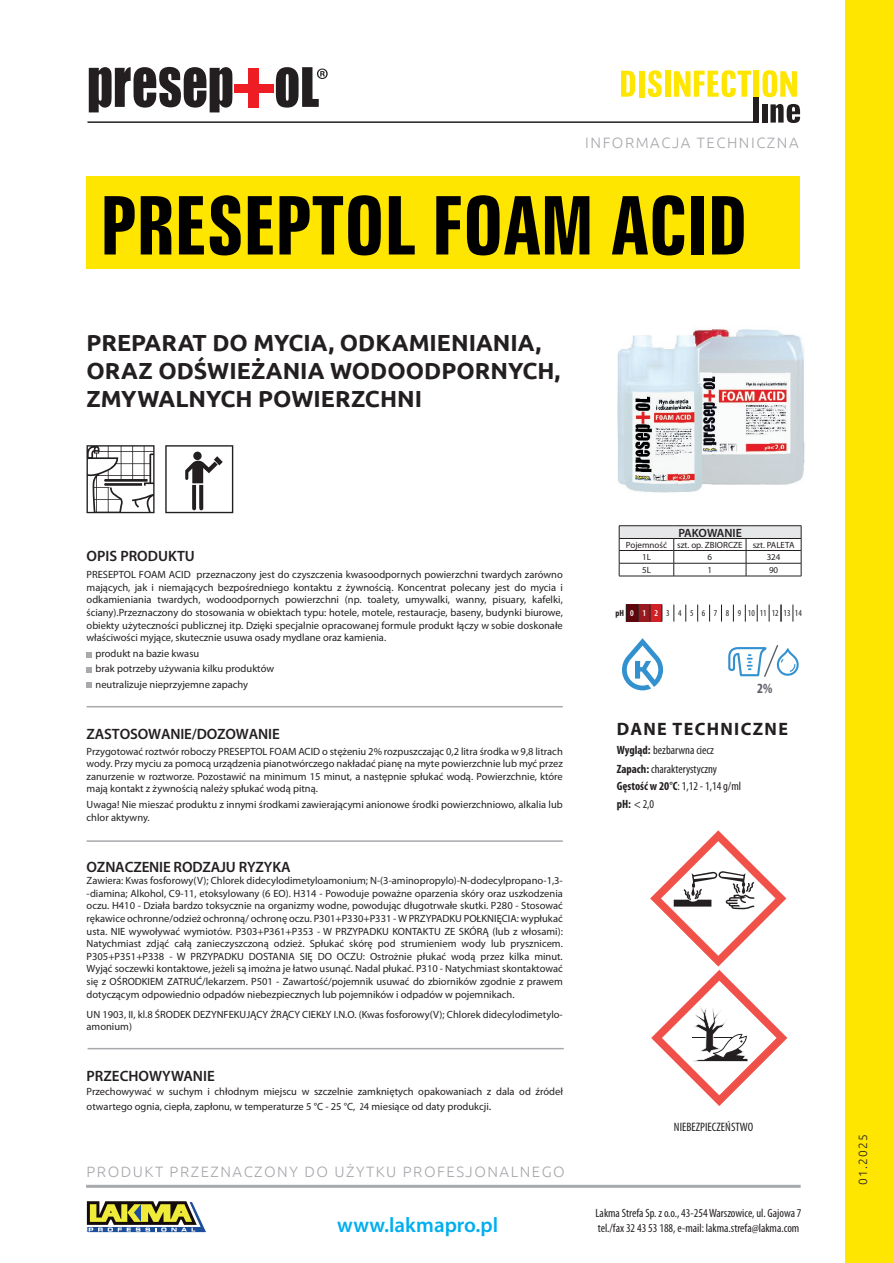
<style>
.page{position:relative;width:893px;height:1263px;background:#fff}
.page>*{position:absolute;margin:0;border:0;box-sizing:border-box;transform-origin:0 0}
.t1{font:700 extra-condensed 81px "Zurich BT";color:#000001}
.t2{font:700 23.25px/27.9px "Ubuntu";color:#231f20}
.t3{font:600 21px "Myriad Pro";color:#00aeef}
.t4{font:700 18px "Myriad Pro";letter-spacing:.075em;color:#231f20}
.t5{font:600 15px "Myriad Pro";letter-spacing:-.01em;color:#231f20}
.t6{font:300 15px "Ubuntu";letter-spacing:.1em;color:#a8a9ad}
.t7{font:700 condensed 14.1px "Myriad Pro";color:#5f5f69}
.t8{font:condensed 12.3px "Myriad Pro";color:#231f20}
.t9{font:condensed 12px/18.9px "Myriad Pro";color:#231f20}
.t10{font:600 12px "Myriad Pro";color:#231f20}
.t11{font:300 12px "Ubuntu";letter-spacing:.1em;color:#231f20}
.t12{font:10.5px/12.6px "Myriad Pro";color:#231f20}
.t13{font:9px/12.3px "Myriad Pro";color:#231f20}
.t14{font:condensed 9px "Myriad Pro";letter-spacing:.245em;color:#231f20}
.s1{font-stretch:condensed}
.s2{font-size:12px}
.s3{font-weight:700}
.s4{font-weight:600;color:#fff}
</style>
<div class="page">
<svg style="left:87px;top:445px;width:68px;height:68px"></svg>
<img style="left:712px;top:329px;width:92px;height:38px">
<img style="left:712px;top:367px;width:93px;height:118px">
<div style="left:87px;top:176px;width:713px;height:92px;background:#ffe601"></div>
<div style="left:753px;top:96px;width:6px;height:27px;background:#231f20"></div>
<div style="left:762px;top:104px;width:5px;height:19px;background:#231f20"></div>
<svg style="left:770px;top:104px;width:30px;height:19px"></svg>
<hr style="left:87px;top:121px;width:672px;height:2px;background:#231f20">
<div style="left:845px;top:0;width:48px;height:1263px;background:#ffe601"></div>
<svg style="left:86px;top:1201px;width:121px;height:32px"></svg>
<hr style="left:86px;top:1185px;width:715px;height:3px;background:#a8a9ad">
<div style="left:619px;top:526px;width:182px;height:12px;background:#e6e7e9"></div>
<hr style="left:619px;top:525px;width:55px;height:1px;background:#231f20">
<hr style="left:674px;top:525px;width:72px;height:1px;background:#231f20">
<hr style="left:746px;top:525px;width:55px;height:1px;background:#231f20">
<hr style="left:619px;top:538px;width:55px;height:1px;background:#231f20">
<hr style="left:674px;top:538px;width:72px;height:1px;background:#231f20">
<hr style="left:746px;top:538px;width:55px;height:1px;background:#231f20">
<hr style="left:619px;top:550px;width:55px;height:1px;background:#231f20">
<hr style="left:674px;top:550px;width:72px;height:1px;background:#231f20">
<hr style="left:746px;top:550px;width:55px;height:1px;background:#231f20">
<hr style="left:619px;top:563px;width:55px;height:1px;background:#231f20">
<svg style="left:619px;top:526px;width:1px;height:50px"></svg>
<hr style="left:674px;top:563px;width:72px;height:1px;background:#231f20">
<svg style="left:673px;top:539px;width:1px;height:37px"></svg>
<hr style="left:746px;top:563px;width:55px;height:1px;background:#231f20">
<svg style="left:746px;top:539px;width:1px;height:37px"></svg>
<svg style="left:801px;top:526px;width:1px;height:50px"></svg>
<hr style="left:619px;top:576px;width:55px;height:1px;background:#231f20">
<hr style="left:674px;top:576px;width:72px;height:1px;background:#231f20">
<hr style="left:746px;top:576px;width:55px;height:1px;background:#231f20">
<svg style="left:621px;top:71px;width:14px;height:26px"></svg>
<svg style="left:648px;top:70px;width:14px;height:27px"></svg>
<div style="left:665px;top:71px;width:5px;height:26px;background:#ffe601"></div>
<div style="left:639px;top:71px;width:5px;height:26px;background:#ffe601"></div>
<svg style="left:674px;top:70px;width:77px;height:27px"></svg>
<div style="left:753px;top:71px;width:6px;height:26px;background:#ffe601"></div>
<svg style="left:762px;top:70px;width:35px;height:27px"></svg>
<hr style="left:87px;top:706px;width:476px;height:1px;background:#a8a9ad">
<hr style="left:87px;top:840px;width:476px;height:2px;background:#a8a9ad">
<hr style="left:88px;top:1048px;width:476px;height:1px;background:#a8a9ad">
<svg style="left:89px;top:67px;width:143px;height:45px"></svg>
<div style="left:234px;top:84px;width:40px;height:8px;background:#ee1d23"></div>
<div style="left:249px;top:68px;width:10px;height:40px;background:#ee1d23"></div>
<svg style="left:276px;top:67px;width:52px;height:41px"></svg>
<svg style="left:650px;top:830px;width:137px;height:276px"></svg>
<svg style="left:87px;top:652px;width:5px;height:5px"></svg>
<svg style="left:87px;top:667px;width:5px;height:5px"></svg>
<svg style="left:87px;top:682px;width:5px;height:6px"></svg>
<svg style="left:622px;top:638px;width:41px;height:52px"></svg>
<div style="left:626px;top:605px;width:12px;height:17px;background:#5f050c"></div>
<div style="left:638px;top:605px;width:12px;height:17px;background:#981a1e"></div>
<div style="left:650px;top:605px;width:12px;height:17px;background:#d12026"></div>
<svg style="left:626px;top:605px;width:1px;height:17px"></svg>
<svg style="left:638px;top:605px;width:1px;height:17px"></svg>
<svg style="left:650px;top:605px;width:1px;height:17px"></svg>
<svg style="left:662px;top:605px;width:1px;height:17px"></svg>
<svg style="left:674px;top:605px;width:1px;height:17px"></svg>
<svg style="left:685px;top:605px;width:1px;height:17px"></svg>
<svg style="left:697px;top:605px;width:1px;height:17px"></svg>
<svg style="left:709px;top:605px;width:1px;height:17px"></svg>
<svg style="left:721px;top:605px;width:1px;height:17px"></svg>
<svg style="left:733px;top:605px;width:1px;height:17px"></svg>
<svg style="left:745px;top:605px;width:1px;height:17px"></svg>
<svg style="left:757px;top:605px;width:1px;height:17px"></svg>
<svg style="left:769px;top:605px;width:1px;height:17px"></svg>
<svg style="left:781px;top:605px;width:1px;height:17px"></svg>
<svg style="left:793px;top:605px;width:1px;height:17px"></svg>
<svg style="left:728px;top:645px;width:71px;height:32px"></svg>
<img style="left:617px;top:329px;width:95px;height:41px">
<img style="left:617px;top:370px;width:61px;height:85px">
<img style="left:618px;top:455px;width:78px;height:38px">
<img style="left:678px;top:369px;width:34px;height:122px">
<svg style="left:165px;top:445px;width:68px;height:68px"></svg>
<h3 class="t6" style="left:585px;top:134px;width:215px">INFORMACJA TECHNICZNA</h3>
<h1 class="t1" style="left:100px;top:180px;width:649px">PRESEPTOL FOAM ACID</h1>
<h2 class="t2" style="left:87px;top:328px;width:475px">PREPARAT DO MYCIA, ODKAMIENIANIA,<br>ORAZ ODŚWIEŻANIA WODOODPORNYCH,<br>ZMYWALNYCH POWIERZCHNI</h2>
<h3 class="t5" style="left:87px;top:546px;width:110px">OPIS PRODUKTU</h3>
<p class="t12" style="left:87px;top:568px;width:478px;text-align:justify">PRESEPTOL FOAM ACID przeznaczony jest do czyszczenia kwasoodpornych powierzchni twardych zarówno mających, jak i niemających bezpośredniego kontaktu z żywnością. Koncentrat polecany jest do mycia i odkamieniania twardych, wodoodpornych powierzchni (np. toalety, umywalki, wanny, pisuary, kafelki, ściany).Przeznaczony do stosowania w obiektach typu: hotele, motele, restauracje, baseny, budynki biurowe, obiekty użyteczności publicznej itp. Dzięki specjalnie opracowanej formule produkt łączy w sobie doskonałe właściwości myjące, skutecznie usuwa osady mydlane oraz kamienia.</p>
<p class="t12" style="left:96px;top:645px;width:180px;line-height:15.6px">produkt na bazie kwasu<br>brak potrzeby używania kilku produktów neutralizuje nieprzyjemne zapachy</p>
<h3 class="t5" style="left:87px;top:724px;width:195px">ZASTOSOWANIE/DOZOWANIE</h3>
<p class="t12" style="left:87px;top:745px;width:478px;text-align:justify">Przygotować roztwór roboczy PRESEPTOL FOAM ACID o stężeniu 2% rozpuszczając 0,2 litra środka w 9,8 litrach wody. Przy myciu za pomocą urządzenia pianotwórczego nakładać pianę na myte powierzchnie lub myć przez zanurzenie w roztworze. Pozostawić na minimum 15 minut, a następnie spłukać wodą. Powierzchnie, które mają kontakt z żywnością należy spłukać wodą pitną.</p>
<p class="t12" style="left:87px;top:798px;width:478px">Uwaga! Nie mieszać produktu z innymi środkami zawierającymi anionowe środki powierzchniowo, alkalia lub chlor aktywny.</p>
<h3 class="t5" style="left:87px;top:857px;width:205px">OZNACZENIE RODZAJU RYZYKA</h3>
<p class="t12" style="left:87px;top:874px;width:478px;text-align:justify">Zawiera: Kwas fosforowy(V); Chlorek didecylodimetyloamonium; N-(3-aminopropylo)-N-dodecylpropano-1,3- -diamina; Alkohol, C9-11, etoksylowany (6 EO). H314 - Powoduje poważne oparzenia skóry oraz uszkodzenia oczu. H410 - Działa bardzo toksycznie na organizmy wodne, powodując długotrwałe skutki. P280 - Stosować rękawice ochronne/odzież ochronną/ ochronę oczu. P301+P330+P331 - W PRZYPADKU POŁKNIĘCIA: wypłukać usta. NIE wywoływać wymiotów. P303+P361+P353 - W PRZYPADKU KONTAKTU ZE SKÓRĄ (lub z włosami):<br>Natychmiast zdjąć całą zanieczyszczoną odzież. Spłukać skórę pod strumieniem wody lub prysznicem.<br>P305+P351+P338 - W PRZYPADKU DOSTANIA SIĘ DO OCZU: Ostrożnie płukać wodą przez kilka minut.<br>Wyjąć soczewki kontaktowe, jeżeli są imożna je łatwo usunąć. Nadal płukać. P310 - Natychmiast skontaktować się z OŚRODKIEM ZATRUĆ/lekarzem. P501 - Zawartość/pojemnik usuwać do zbiorników zgodnie z prawem dotyczącym odpowiednio odpadów niebezpiecznych lub pojemników i odpadów w pojemnikach.</p>
<p class="t12" style="left:87px;top:1008px;width:478px">UN 1903, II, kl.8 ŚRODEK DEZYNFEKUJĄCY ŻRĄCY CIEKŁY I.N.O. (Kwas fosforowy(V); Chlorek didecylodimetylo&shy;amonium)</p>
<h3 class="t5" style="left:87px;top:1067px;width:130px">PRZECHOWYWANIE</h3>
<p class="t12" style="left:87px;top:1084px;width:478px;line-height:14.4px">Przechowywać w suchym i chłodnym miejscu w szczelnie zamkniętych opakowaniach z dala od źródeł otwartego ognia, ciepła, zapłonu, w temperaturze 5 °C - 25 °C, <span class="s1">2</span>4 miesiące od daty produkcji<span class="s2">.</span></p>
<h3 class="t6" style="left:87px;top:1163px;width:480px">PRODUKT PRZEZNACZONY DO UŻYTKU PROFESJONALNEGO</h3>
<p class="t10" style="left:678px;top:525px;width:65px">PAKOWANIE</p>
<p class="t13" style="left:642px;top:538px;width:154px;text-indent:-16px">Pojemność szt. op. ZBIORCZE szt. PALETA<br>1L</p>
<p class="t13" style="left:708px;top:551px;width:6px">6</p>
<p class="t13" style="left:767px;top:551px;width:15px">324</p>
<p class="t13" style="left:642px;top:564px;width:10px">5L</p>
<p class="t13" style="left:708px;top:564px;width:6px">1</p>
<p class="t13" style="left:769px;top:564px;width:11px">90</p>
<p class="t14" style="left:615px;top:608px;width:188px"><span class="s3">pH</span><span class="s4">0 1 2</span> 3 4 5 6 7 8 91011121314</p>
<h3 class="t7" style="left:757px;top:679px;width:17px">2%</h3>
<h3 class="t4" style="left:617px;top:717px;width:173px">DANE TECHNICZNE</h3>
<p class="t9" style="left:617px;top:740px;width:102px"><span class="s3">Wygląd:</span> bezbarwna ciecz<br><span class="s3">Zapach:</span> charakterystyczny</p>
<p class="t9" style="left:617px;top:778px;width:126px;line-height:17.4px"><span class="s3">Gęstość w 20°C</span>: 1,12 - 1,14 g/ml <span class="s3">pH:</span> &lt; 2,0</p>
<p class="t8" style="left:674px;top:1119px;width:81px">NIEBEZPIECZEŃSTWO</p>
<h3 class="t3" style="left:337px;top:1211px;width:162px">www.lakmapro.pl</h3>
<p class="t9" style="left:596px;top:1205px;width:208px;line-height:15px">Lakma Strefa Sp. z o.o., 43-254 Warszowice, ul. Gajowa 7 tel./fax 32 43 53 188, e-mail: lakma.strefa@lakma.com</p>
<p class="t11" style="left:856px;top:1185px;width:52px;rotate:-90deg">01.2025</p>
</div>
